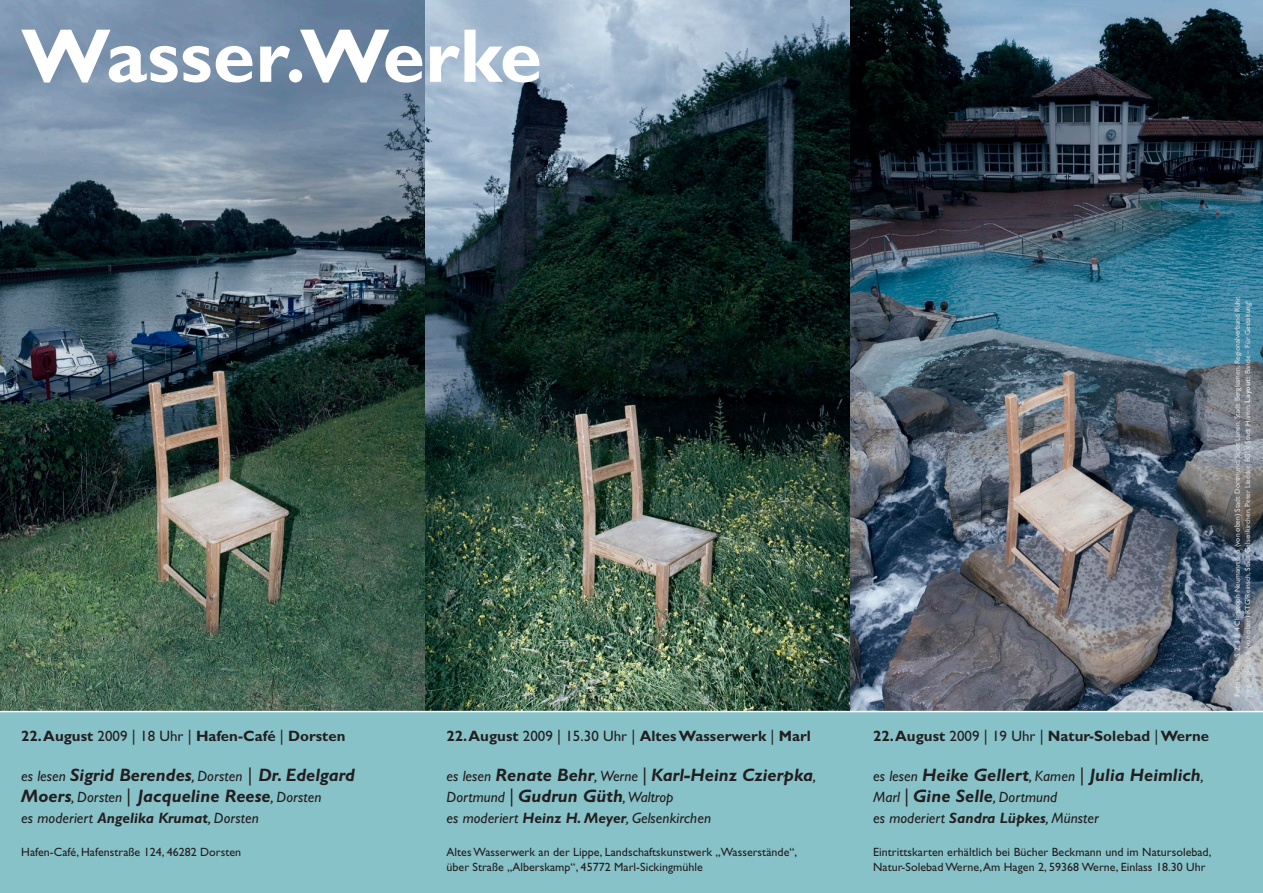
<style>
.page{position:relative;width:1263px;height:893px;background:#fff}
.page>*{position:absolute;margin:0;border:0;box-sizing:border-box;transform-origin:0 0}
.FLieß{font:700 76.5px "Gill Sans";letter-spacing:.005em;color:#fff}
.FLieß-2{font:italic 700 18px/21px "Gill Sans";letter-spacing:.005em;color:#231f20}
.FLieß-3{font:italic 15px "Gill Sans";letter-spacing:.005em;color:#231f20}
.FLieß-4{font:700 15px "Gill Sans";letter-spacing:.005em;color:#231f20}
.FLieß-5{font:12px/15px "Gill Sans";letter-spacing:.005em;color:#231f20}
.ZwischenÜberschrifte{font:7.5px/10.5px "Gill Sans";letter-spacing:.005em;color:#dcdddf}
.s1{font-weight:400}
.s2{font-weight:400;font-size:15px}
.s3{font-weight:700}
.s4{font-size:18px}
.s5{font-weight:700;font-size:18px}
</style>
<div class="page">
<div style="left:0;top:680px;width:1263px;height:213px;background:#88c2c9"></div>
<img style="left:0;top:0;width:1263px;height:711px">
<hr style="left:0;top:711px;width:1263px;height:1px;background:#fff">
<p class="FLieß" style="left:21px;top:11px;width:522px">Wasser.Werke</p>
<p class="FLieß-4" style="left:21px;top:727px;width:326px">22. August <span class="s1">2009 | 18 Uhr |</span> Hafen-Café <span class="s1">|</span> Dorsten</p>
<p class="FLieß-2" style="left:21px;top:764px;width:335px"><span class="s2">es lesen</span> Sigrid Berendes<span class="s2">, Dorsten</span> <span class="s1">|</span> Dr. Edelgard<br>Moers<span class="s2">, Dorsten</span> <span class="s1">|</span> Jacqueline Reese<span class="s2">, Dorsten</span></p>
<p class="FLieß-3" style="left:21px;top:809px;width:239px">es moderiert <span class="s3">Angelika Krumat</span>, Dorsten</p>
<p class="FLieß-5" style="left:21px;top:845px;width:221px">Hafen-Café, Hafenstraße 124, 46282 Dorsten</p>
<p class="FLieß-4" style="left:446px;top:727px;width:366px">22. August <span class="s1">2009 | 15.30 Uhr |</span> Altes Wasserwerk <span class="s1">|</span> Marl</p>
<p class="FLieß-2" style="left:446px;top:764px;width:371px"><span class="s2">es lesen</span> Renate Behr<span class="s2">, Werne</span> <span class="s1">|</span> Karl-Heinz Czierpka<span class="s2">,</span></p>
<p class="FLieß-3" style="left:446px;top:788px;width:228px">Dortmund <span class="s4">|</span> <span class="s5">Gudrun Güth</span>, Waltrop</p>
<p class="FLieß-3" style="left:446px;top:809px;width:266px">es moderiert <span class="s3">Heinz H. Meyer</span>, Gelsenkirchen</p>
<p class="FLieß-5" style="left:446px;top:845px;width:352px">Altes Wasserwerk an der Lippe, Landschaftskunstwerk „Wasserstände“, über Straße „Alberskamp“, 45772 Marl-Sickingmühle</p>
<p class="FLieß-4" style="left:873px;top:727px;width:337px">22. August <span class="s1">2009 | 19 Uhr |</span> Natur-Solebad <span class="s1">|</span> Werne</p>
<p class="FLieß-2" style="left:873px;top:764px;width:332px"><span class="s2">es lesen</span> Heike Gellert<span class="s2">, Kamen</span> <span class="s1">|</span> Julia Heimlich<span class="s2">,</span></p>
<p class="FLieß-3" style="left:873px;top:788px;width:186px">Marl <span class="s4">|</span> <span class="s5">Gine Selle</span>, Dortmund</p>
<p class="FLieß-3" style="left:873px;top:809px;width:227px">es moderiert <span class="s3">Sandra Lüpkes</span>, Münster</p>
<p class="FLieß-5" style="left:873px;top:845px;width:340px">Eintrittskarten erhältlich bei Bücher Beckmann und im Natursolebad,<br>Natur-Solebad Werne, Am Hagen 2, 59368 Werne, Einlass 18.30 Uhr</p>
<p class="ZwischenÜberschrifte" style="left:1232px;top:697px;width:403px;rotate:-90deg"><span class="s3">Fotos:</span> Titel, S. 2, 3 &amp; 4 Christoph Neumann; S. 5 (von oben) Stadt Dortmund, Stadt Lünen, Stadt Bergkamen, Regionalverband Ruhr,<br>Jörg Stipke; S. 6 (von oben) RTG/Reinsch, Stadt Gelsenkirchen, Peter Liedtke, EGLV, Stadt Hamm; <span class="s3">Layout:</span> Bande – Für Gestaltung!</p>
</div>
